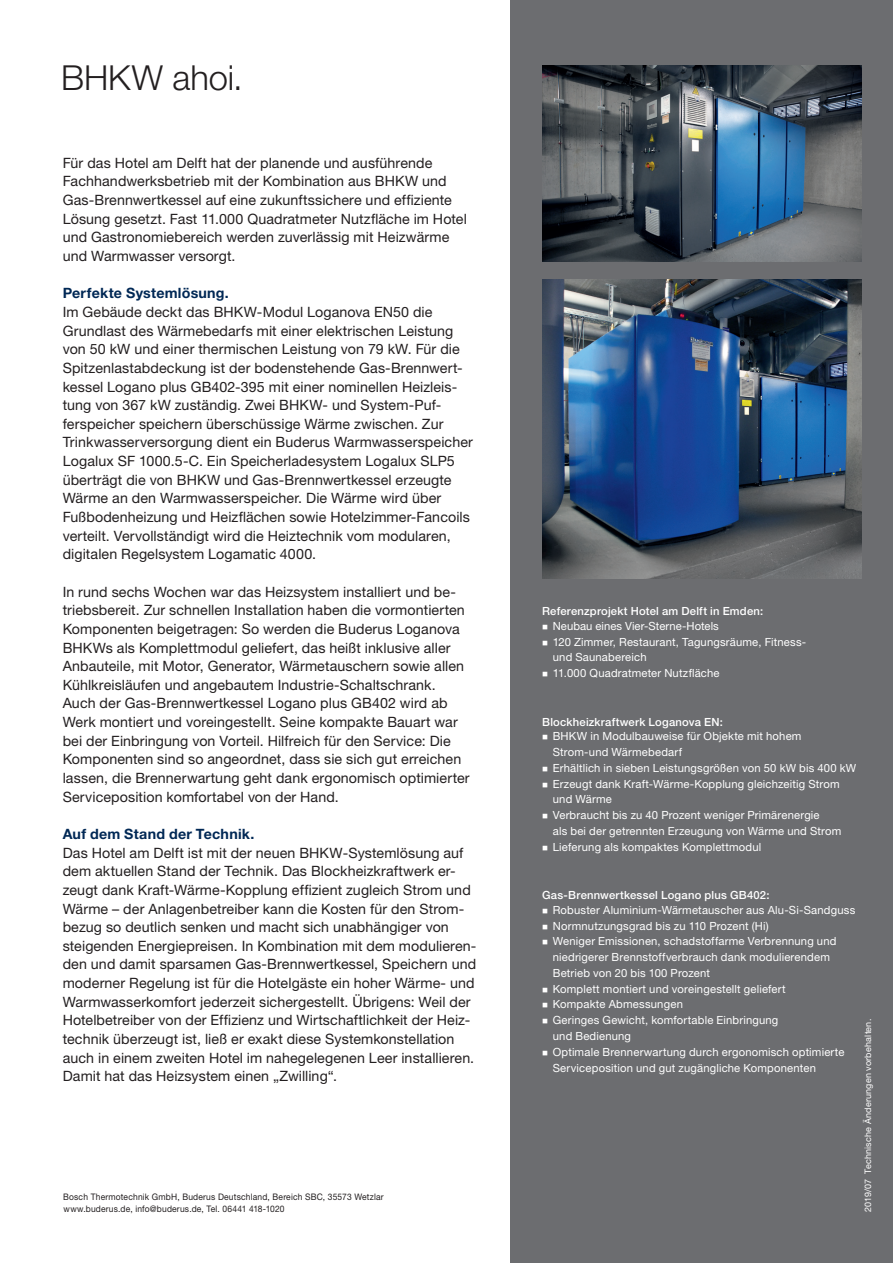
<style>
.page{position:relative;width:893px;height:1263px;background:#fff}
.page>*{position:absolute;margin:0;border:0;box-sizing:border-box;transform-origin:0 0}
.t1{font:300 34.5px "Helvetica Neue LT Pro";letter-spacing:-.005em;color:#231f20}
.t2{font:14.25px/18.6px "Helvetica Neue LT Pro";letter-spacing:.005em;color:#231f20}
.t3{font:700 14.25px "Helvetica Neue LT Pro";letter-spacing:.015em;color:#002855}
.t4{font:11.25px/15.8px "Helvetica Neue LT Pro";letter-spacing:.015em;color:#fff}
.t5{font:500 11.25px "Helvetica Neue LT Pro";letter-spacing:.02em;color:#fff}
.t6{font:9px/12px "Helvetica Neue LT Pro";letter-spacing:.025em;color:#231f20;scale:.94 1}
.t7{font:9px "Helvetica Neue LT Pro";letter-spacing:.025em;color:#fff}
</style>
<div class="page">
<div style="left:510px;top:0;width:383px;height:1263px;background:#6c6d70"></div>
<img style="left:542px;top:65px;width:319px;height:196px">
<img style="left:542px;top:280px;width:319px;height:298px">
<h1 class="t1" style="left:61px;top:57px;width:183px">BHKW ahoi.</h1>
<p class="t2" style="left:63px;top:153px;width:406px">Für das Hotel am Delft hat der planende und ausführende Fachhandwerksbetrieb mit der Kombination aus BHKW und Gas-Brennwertkessel auf eine zukunftssichere und effiziente Lösung gesetzt. Fast 11.000 Quadratmeter Nutzfläche im Hotel und Gastronomiebereich werden zuverlässig mit Heizwärme und Warmwasser versorgt.</p>
<p class="t3" style="left:63px;top:284px;width:168px">Perfekte Systemlösung.</p>
<p class="t2" style="left:63px;top:302px;width:412px">Im Gebäude deckt das BHKW-Modul Loganova EN50 die Grundlast des Wärmebedarfs mit einer elektrischen Leistung von 50 kW und einer thermischen Leistung von 79 kW. Für die Spitzenlastabdeckung ist der bodenstehende Gas-Brennwert&shy;kessel Logano plus GB402-395 mit einer nominellen Heizleis&shy;tung von 367 kW zuständig. Zwei BHKW- und System-Puf&shy;ferspeicher speichern überschüssige Wärme zwischen. Zur Trinkwasserversorgung dient ein Buderus Warmwasserspeicher Logalux SF 1000.5-C. Ein Speicherladesystem Logalux SLP5 überträgt die von BHKW und Gas-Brennwertkessel erzeugte Wärme an den Warmwasserspeicher. Die Wärme wird über Fußbodenheizung und Heizflächen sowie Hotelzimmer-Fancoils verteilt. Vervollständigt wird die Heiztechnik vom modularen, digitalen Regelsystem Logamatic 4000.</p>
<p class="t2" style="left:63px;top:582px;width:408px">In rund sechs Wochen war das Heizsystem installiert und be&shy;triebsbereit. Zur schnellen Installation haben die vormontierten Komponenten beigetragen: So werden die Buderus Loganova BHKWs als Komplettmodul geliefert, das heißt inklusive aller Anbauteile, mit Motor, Generator, Wärmetauschern sowie allen Kühlkreisläufen und angebautem Industrie-Schaltschrank.<br>Auch der Gas-Brennwertkessel Logano plus GB402 wird ab Werk montiert und voreingestellt. Seine kompakte Bauart war bei der Einbringung von Vorteil. Hilfreich für den Service: Die Komponenten sind so angeordnet, dass sie sich gut erreichen lassen, die Brennerwartung geht dank ergonomisch optimierter Serviceposition komfortabel von der Hand.</p>
<p class="t3" style="left:63px;top:825px;width:193px">Auf dem Stand der Technik.</p>
<p class="t2" style="left:63px;top:843px;width:415px">Das Hotel am Delft ist mit der neuen BHKW-Systemlösung auf dem aktuellen Stand der Technik. Das Blockheizkraftwerk er&shy;zeugt dank Kraft-Wärme-Kopplung effizient zugleich Strom und Wärme – der Anlagenbetreiber kann die Kosten für den Strom&shy;bezug so deutlich senken und macht sich unabhängiger von steigenden Energiepreisen. In Kombination mit dem modulieren&shy;den und damit sparsamen Gas-Brennwertkessel, Speichern und moderner Regelung ist für die Hotelgäste ein hoher Wärme- und Warmwasserkomfort jederzeit sichergestellt. Übrigens: Weil der Hotelbetreiber von der Effizienz und Wirtschaftlichkeit der Heiz&shy;technik überzeugt ist, ließ er exakt diese Systemkonstellation auch in einem zweiten Hotel im nahegelegenen Leer installieren.<br>Damit hat das Heizsystem einen „Zwilling“.</p>
<p class="t6" style="left:63px;top:1190px;width:342px">Bosch Thermotechnik GmbH, Buderus Deutschland, Bereich SBC, 35573 Wetzlar www.buderus.de, info@buderus.de, Tel. 06441 418-1020</p>
<p class="t5" style="left:542px;top:604px;width:223px">Referenzprojekt Hotel am Delft in Emden:</p>
<p class="t4" style="left:542px;top:617px;width:178px">■ Neubau eines Vier-Sterne-Hotels</p>
<p class="t4" style="left:553px;top:633px;width:255px;text-indent:-11px">■ 120 Zimmer, Restaurant, Tagungsräume, Fitness&shy;und Saunabereich</p>
<p class="t4" style="left:542px;top:665px;width:179px">■ 11.000 Quadratmeter Nutzfläche</p>
<p class="t5" style="left:542px;top:715px;width:182px">Blockheizkraftwerk Loganova EN:</p>
<p class="t4" style="left:553px;top:728px;width:250px;text-indent:-11px">■ BHKW in Modulbauweise für Objekte mit hohem<br>Strom-und Wärmebedarf</p>
<p class="t4" style="left:542px;top:759px;width:316px">■ Erhältlich in sieben Leistungsgrößen von 50 kW bis 400 kW</p>
<p class="t4" style="left:553px;top:775px;width:288px;text-indent:-11px">■ Erzeugt dank Kraft-Wärme-Kopplung gleichzeitig Strom und Wärme</p>
<p class="t4" style="left:553px;top:807px;width:290px;text-indent:-11px">■ Verbraucht bis zu 40 Prozent weniger Primärenergie<br>als bei der getrennten Erzeugung von Wärme und Strom</p>
<p class="t4" style="left:542px;top:838px;width:221px">■ Lieferung als kompaktes Komplettmodul</p>
<p class="t5" style="left:542px;top:888px;width:229px">Gas-Brennwertkessel Logano plus GB402:</p>
<p class="t4" style="left:542px;top:901px;width:315px">■ Robuster Aluminium-Wärmetauscher aus Alu-Si-Sandguss</p>
<p class="t4" style="left:542px;top:917px;width:228px">■ Normnutzungsgrad bis zu 110 Prozent (Hi)</p>
<p class="t4" style="left:553px;top:933px;width:285px;text-indent:-11px">■ Weniger Emissionen, schadstoffarme Verbrennung und niedrigerer Brennstoffverbrauch dank modulierendem<br>Betrieb von 20 bis 100 Prozent</p>
<p class="t4" style="left:542px;top:980px;width:245px">■ Komplett montiert und voreingestellt geliefert</p>
<p class="t4" style="left:542px;top:996px;width:142px">■ Kompakte Abmessungen</p>
<p class="t4" style="left:553px;top:1012px;width:227px;text-indent:-11px">■ Geringes Gewicht, komfortable Einbringung und Bedienung</p>
<p class="t4" style="left:553px;top:1044px;width:293px;text-indent:-11px">■ Optimale Brennerwartung durch ergonomisch optimierte<br>Serviceposition und gut zugängliche Komponenten</p>
<p class="t7" style="left:862px;top:1212px;width:195px;rotate:-90deg">2019/07 Technische Änderungen vorbehalten.</p>
</div>
